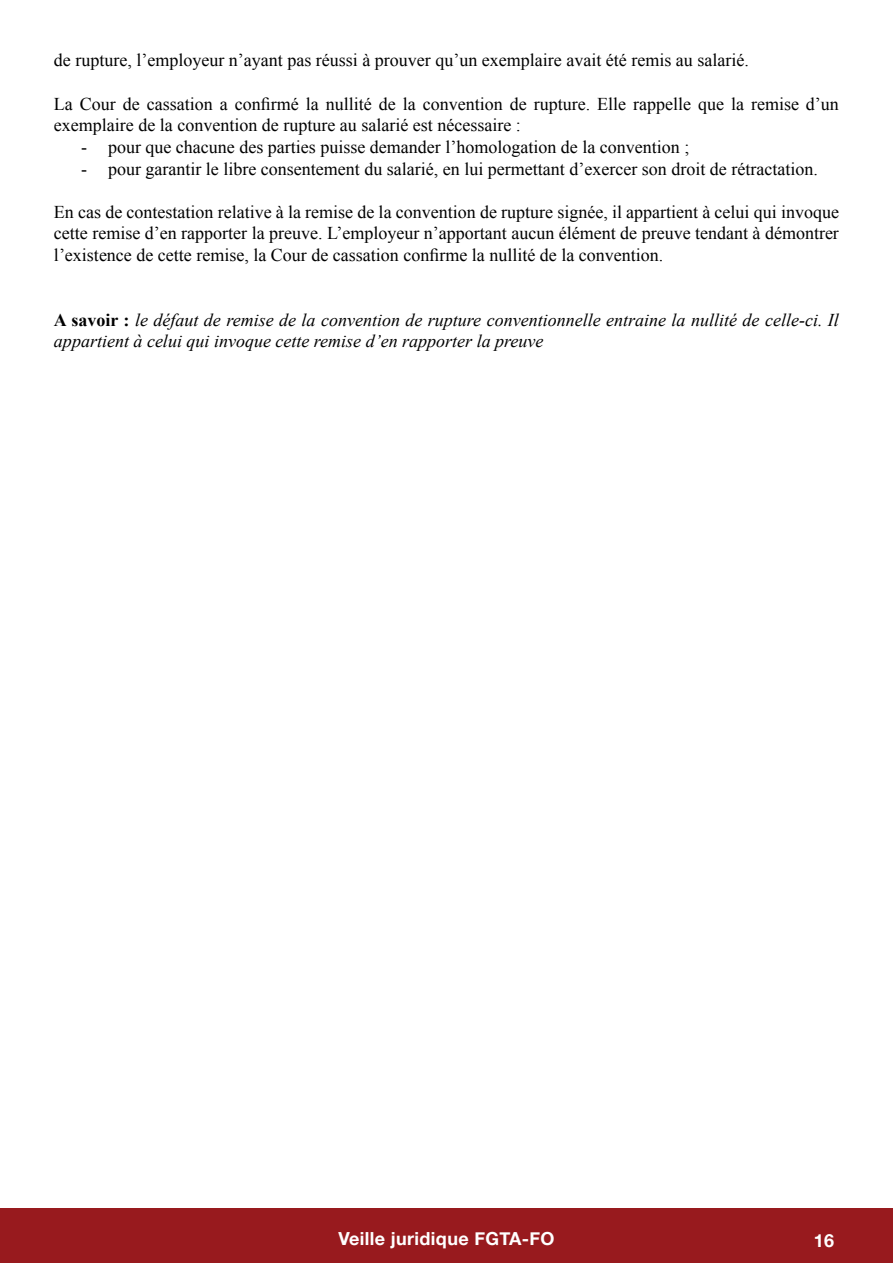
<style>
.page{position:relative;width:893px;height:1263px;background:#fff}
.page>*{position:absolute;margin:0;border:0;box-sizing:border-box;transform-origin:0 0}
.t1{font:18px/21.6px "Times New Roman";color:#000001}
.t2{font:italic 18px/21.6px "Times New Roman";color:#000001}
.t3{font:700 18px "Helvetica Neue";letter-spacing:.02em;color:#fff}
.s1{font-weight:700;font-style:normal}
</style>
<div class="page">
<div style="left:0;top:1209px;width:893px;height:54px;background:#981a1e"></div>
<p class="t1" style="left:54px;top:49px;width:696px">de rupture, l’employeur n’ayant pas réussi à prouver qu’un exemplaire avait été remis au salarié.</p>
<p class="t1" style="left:54px;top:93px;width:786px">La Cour de cassation a confirmé la nullité de la convention de rupture. Elle rappelle que la remise d’un exemplaire de la convention de rupture au salarié est nécessaire :</p>
<p class="t1" style="left:81px;top:136px;width:610px">- pour que chacune des parties puisse demander l’homologation de la convention ;</p>
<p class="t1" style="left:81px;top:157px;width:738px">- pour garantir le libre consentement du salarié, en lui permettant d’exercer son droit de rétractation.</p>
<p class="t1" style="left:54px;top:201px;width:786px;text-align:justify">En cas de contestation relative à la remise de la convention de rupture signée, il appartient à celui qui invoque cette remise d’en rapporter la preuve. L’employeur n’apportant aucun élément de preuve tendant à démontrer l’existence de cette remise, la Cour de cassation confirme la nullité de la convention.</p>
<p class="t2" style="left:54px;top:308px;width:786px"><span class="s1">A savoir :</span> le défaut de remise de la convention de rupture conventionnelle entraine la nullité de celle-ci. Il appartient à celui qui invoque cette remise d’en rapporter la preuve</p>
<p class="t3" style="left:338px;top:1224px;width:218px">Veille juridique FGTA-FO</p>
<p class="t3" style="left:814px;top:1226px;width:22px">16</p>
</div>
